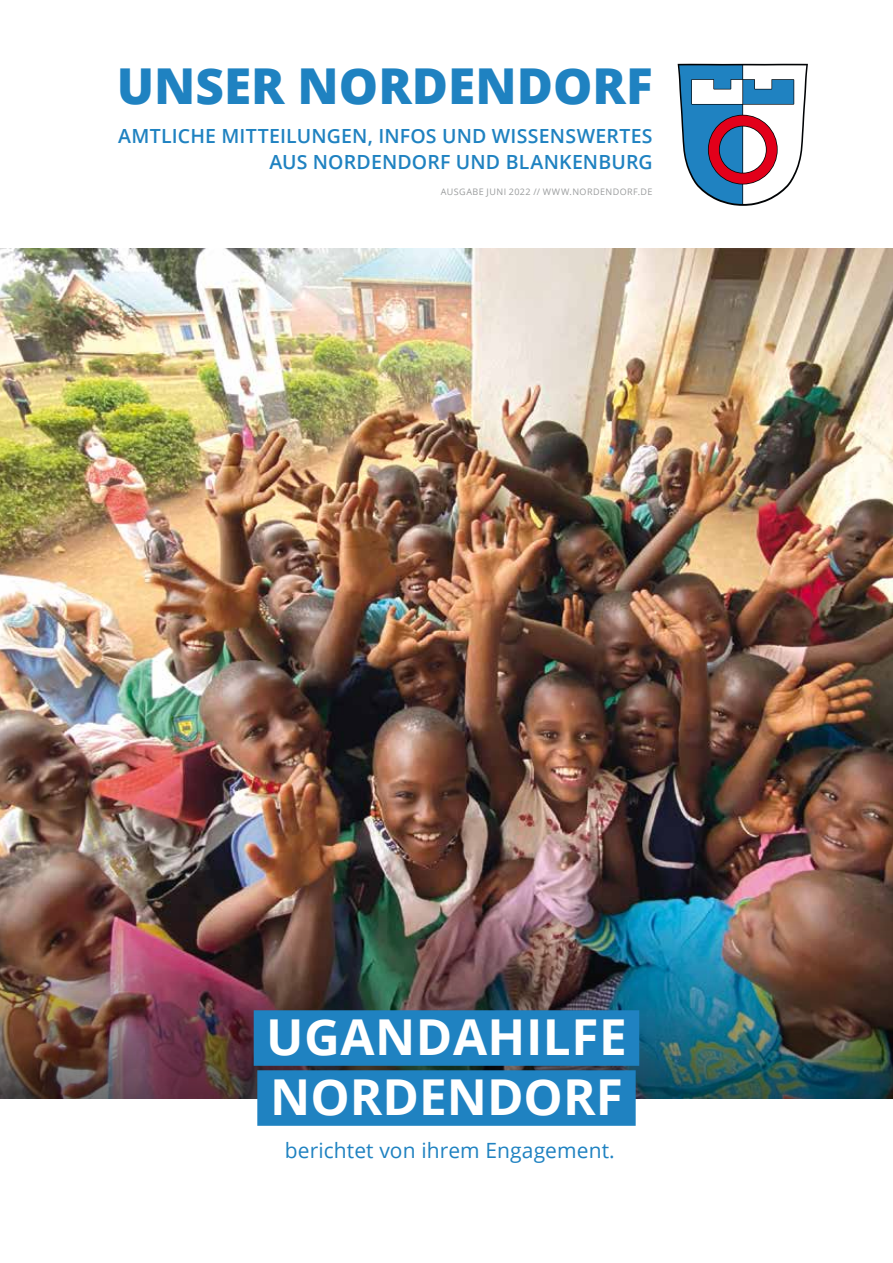
<style>
.page{position:relative;width:893px;height:1263px;background:#fff}
.page>*{position:absolute;margin:0;border:0;box-sizing:border-box;transform-origin:0 0}
.t1{font:700 49.5px/60px "Open Sans";letter-spacing:.01em;color:#fff}
.t2{font:800 49.5px "Open Sans";color:#1f82c1}
.t3{font:21px "Open Sans";letter-spacing:.005em;color:#1f82c1}
.t4{font:600 19.5px/25.5px "Open Sans";letter-spacing:.005em;color:#1f82c1;text-align:right}
.t5{font:9px "Open Sans";letter-spacing:.05em;color:#9a9c9d}
</style>
<div class="page">
<img style="left:0;top:248px;width:893px;height:656px">
<img style="left:0;top:904px;width:893px;height:194px">
<svg style="left:678px;top:64px;width:130px;height:142px"></svg>
<div style="left:254px;top:1010px;width:385px;height:56px;background:#1f82c1"></div>
<div style="left:257px;top:1070px;width:379px;height:56px;background:#1f82c1"></div>
<h1 class="t2" style="left:117px;top:48px;width:537px">UNSER NORDENDORF</h1>
<p class="t4" style="left:118px;top:123px;width:536px">AMTLICHE MITTEILUNGEN, INFOS UND WISSENSWERTES<br>AUS NORDENDORF UND BLANKENBURG</p>
<p class="t5" style="left:441px;top:186px;width:213px">AUSGABE JUNI 2022 // WWW.NORDENDORF.DE</p>
<h1 class="t1" style="left:266px;top:1006px;width:362px">UGANDAHILFE<br>NORDENDORF</h1>
<p class="t3" style="left:285px;top:1136px;width:331px">berichtet von ihrem Engagement.</p>
</div>
